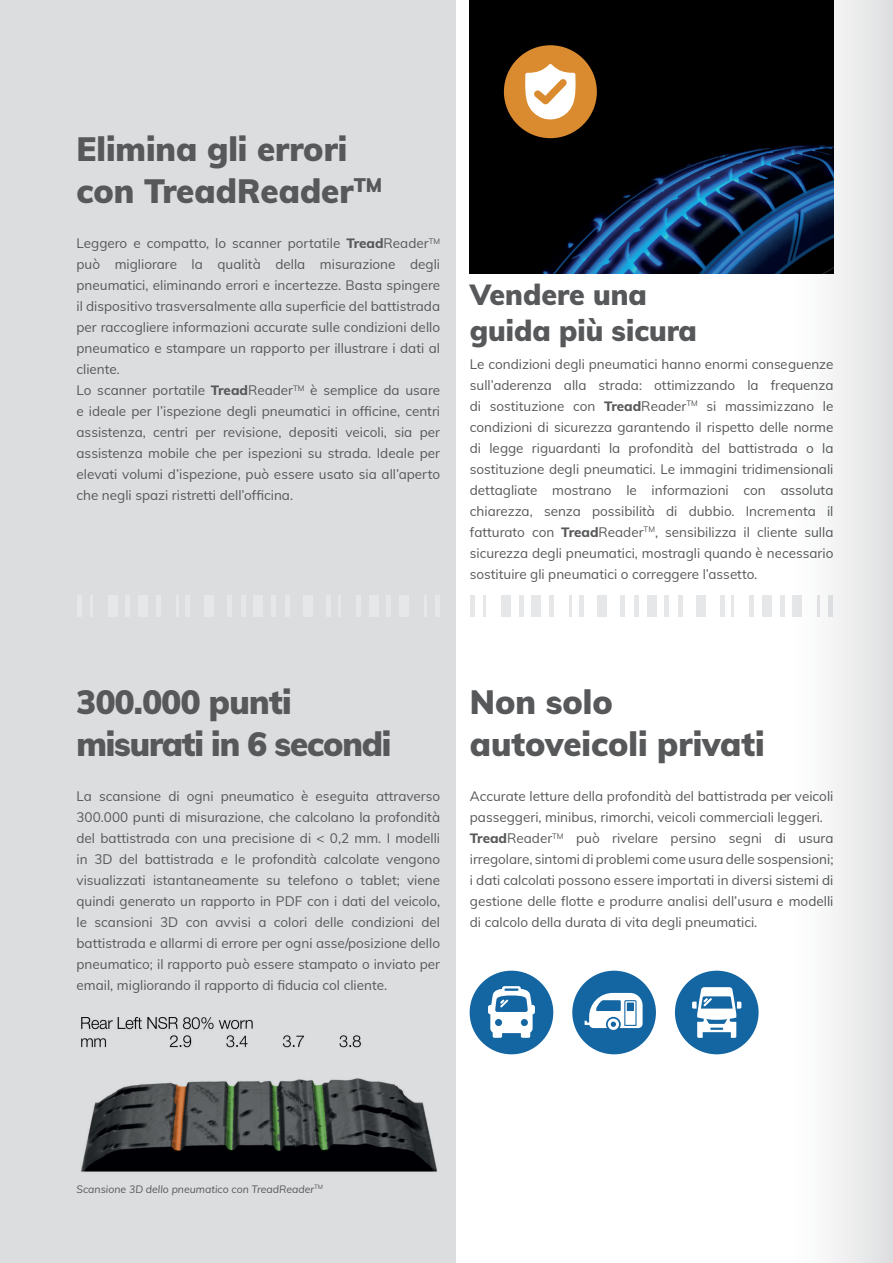
<style>
.page{position:relative;width:893px;height:1263px;background:#fff}
.page>*{position:absolute;margin:0;border:0;box-sizing:border-box;transform-origin:0 0}
.t1{font:900 33px/42px "Muli";color:#57585a}
.t2{font:900 33px/42px "Muli";letter-spacing:-.035em;color:#57585a}
.t3{font:900 28.5px/36px "Muli";color:#57585a}
.t4{font:13.5px/21px "Muli";color:#57585a}
.t5{font:italic 10.5px "Muli";color:#57585a}
.s1{font-weight:800}
</style>
<div class="page">
<div style="left:0;top:0;width:455px;height:1263px;background:#dcdddf"></div>
<img style="left:80px;top:1017px;width:358px;height:155px">
<div style="left:77px;top:595px;width:5px;height:22px;background:#e6e7e9"></div>
<hr style="left:90px;top:595px;width:3px;height:22px;background:#e6e7e9">
<div style="left:108px;top:595px;width:10px;height:22px;background:#e6e7e9"></div>
<div style="left:125px;top:595px;width:5px;height:22px;background:#e6e7e9"></div>
<div style="left:138px;top:595px;width:10px;height:21px;background:#e6e7e9"></div>
<div style="left:156px;top:595px;width:5px;height:22px;background:#e6e7e9"></div>
<hr style="left:176px;top:595px;width:3px;height:21px;background:#e6e7e9">
<div style="left:185px;top:595px;width:5px;height:21px;background:#e6e7e9"></div>
<div style="left:204px;top:595px;width:10px;height:22px;background:#e6e7e9"></div>
<div style="left:227px;top:595px;width:5px;height:22px;background:#e6e7e9"></div>
<div style="left:241px;top:595px;width:5px;height:22px;background:#e6e7e9"></div>
<div style="left:253px;top:595px;width:10px;height:22px;background:#e6e7e9"></div>
<div style="left:271px;top:595px;width:5px;height:22px;background:#e6e7e9"></div>
<div style="left:285px;top:595px;width:5px;height:22px;background:#e6e7e9"></div>
<div style="left:303px;top:595px;width:10px;height:22px;background:#e6e7e9"></div>
<div style="left:326px;top:595px;width:5px;height:22px;background:#e6e7e9"></div>
<hr style="left:338px;top:595px;width:2px;height:22px;background:#e6e7e9">
<div style="left:356px;top:595px;width:5px;height:22px;background:#e6e7e9"></div>
<div style="left:369px;top:595px;width:10px;height:22px;background:#e6e7e9"></div>
<div style="left:386px;top:595px;width:5px;height:22px;background:#e6e7e9"></div>
<div style="left:399px;top:595px;width:10px;height:22px;background:#e6e7e9"></div>
<hr style="left:424px;top:595px;width:2px;height:22px;background:#e6e7e9">
<div style="left:435px;top:595px;width:5px;height:22px;background:#e6e7e9"></div>
<div style="left:470px;top:595px;width:5px;height:22px;background:#e6e7e9"></div>
<hr style="left:484px;top:595px;width:2px;height:22px;background:#e6e7e9">
<div style="left:501px;top:595px;width:10px;height:22px;background:#e6e7e9"></div>
<div style="left:519px;top:595px;width:5px;height:22px;background:#e6e7e9"></div>
<div style="left:531px;top:595px;width:10px;height:21px;background:#e6e7e9"></div>
<div style="left:549px;top:595px;width:5px;height:22px;background:#e6e7e9"></div>
<hr style="left:569px;top:595px;width:3px;height:21px;background:#e6e7e9">
<div style="left:579px;top:595px;width:5px;height:21px;background:#e6e7e9"></div>
<div style="left:597px;top:595px;width:10px;height:22px;background:#e6e7e9"></div>
<div style="left:620px;top:595px;width:5px;height:22px;background:#e6e7e9"></div>
<div style="left:634px;top:595px;width:5px;height:22px;background:#e6e7e9"></div>
<div style="left:647px;top:595px;width:10px;height:22px;background:#e6e7e9"></div>
<div style="left:664px;top:595px;width:5px;height:22px;background:#e6e7e9"></div>
<div style="left:678px;top:595px;width:5px;height:22px;background:#e6e7e9"></div>
<div style="left:696px;top:595px;width:10px;height:22px;background:#e6e7e9"></div>
<div style="left:720px;top:595px;width:5px;height:22px;background:#e6e7e9"></div>
<hr style="left:731px;top:595px;width:3px;height:22px;background:#e6e7e9">
<div style="left:749px;top:595px;width:5px;height:22px;background:#e6e7e9"></div>
<div style="left:762px;top:595px;width:10px;height:22px;background:#e6e7e9"></div>
<hr style="left:780px;top:595px;width:4px;height:22px;background:#e6e7e9">
<img style="left:470px;top:0;width:311px;height:273px">
<div style="left:504px;top:45px;width:93px;height:93px;background:#da8b2f;border-radius:50%"></div>
<svg style="left:525px;top:64px;width:51px;height:56px"></svg>
<div style="left:470px;top:971px;width:83px;height:83px;background:#1466a3;border-radius:50%"></div>
<svg style="left:488px;top:986px;width:47px;height:52px"></svg>
<div style="left:572px;top:971px;width:84px;height:83px;background:#1466a3;border-radius:50%"></div>
<svg style="left:585px;top:993px;width:58px;height:37px"></svg>
<div style="left:675px;top:971px;width:84px;height:83px;background:#1466a3;border-radius:50%"></div>
<svg style="left:692px;top:987px;width:49px;height:51px"></svg>
<svg style="left:781px;top:0;width:112px;height:1263px"></svg>
<h1 class="t1" style="left:77px;top:126px;width:307px">Elimina gli errori con TreadReader<sup>TM</sup></h1>
<p class="t4" style="left:77px;top:232px;width:365px">Leggero e compatto, lo scanner portatile <span class="s1">Tread</span>Reader<sup>TM </sup>può migliorare la qualità della misurazione degli pneumatici, eliminando errori e incertezze. Basta spingere il dispositivo trasversalmente alla superficie del battistrada per raccogliere informazioni accurate sulle condizioni dello pneumatico e stampare un rapporto per illustrare i dati al cliente.<br>Lo scanner portatile <span class="s1">Tread</span>Reader<sup>TM</sup> è semplice da usare e ideale per l’ispezione degli pneumatici in officine, centri assistenza, centri per revisione, depositi veicoli, sia per assistenza mobile che per ispezioni su strada. Ideale per elevati volumi d’ispezione, può essere usato sia all’aperto che negli spazi ristretti dell’officina.</p>
<h2 class="t3" style="left:470px;top:275px;width:229px">Vendere una guida più sicura</h2>
<p class="t4" style="left:470px;top:352px;width:365px;text-align:justify">Le condizioni degli pneumatici hanno enormi conseguenze sull’aderenza alla strada: ottimizzando la frequenza di sostituzione con <span class="s1">Tread</span>Reader<sup>TM</sup> si massimizzano le condizioni di sicurezza garantendo il rispetto delle norme di legge riguardanti la profondità del battistrada o la sostituzione degli pneumatici. Le immagini tridimensionali dettagliate mostrano le informazioni con assoluta chiarezza, senza possibilità di dubbio. Incrementa il fatturato con <span class="s1">Tread</span>Reader<sup>TM</sup>, sensibilizza il cliente sulla sicurezza degli pneumatici, mostragli quando è necessario sostituire gli pneumatici o correggere l’assetto.</p>
<h1 class="t2" style="left:77px;top:679px;width:316px">300.000 punti misurati in 6 secondi</h1>
<h1 class="t1" style="left:470px;top:679px;width:296px">Non solo autoveicoli privati</h1>
<p class="t4" style="left:77px;top:785px;width:365px;text-align:justify">La scansione di ogni pneumatico è eseguita attraverso 300.000 punti di misurazione, che calcolano la profondità del battistrada con una precisione di &lt; 0,2 mm. I modelli in 3D del battistrada e le profondità calcolate vengono visualizzati istantaneamente su telefono o tablet; viene quindi generato un rapporto in PDF con i dati del veicolo, le scansioni 3D con avvisi a colori delle condizioni del battistrada e allarmi di errore per ogni asse/posizione dello pneumatico; il rapporto può essere stampato o inviato per email, migliorando il rapporto di fiducia col cliente.</p>
<p class="t4" style="left:470px;top:785px;width:365px">Accurate letture della profondità del battistrada per veicoli passeggeri, minibus, rimorchi, veicoli commerciali leggeri.<br><span class="s1">Tread</span>Reader<sup>TM</sup> può rivelare persino segni di usura irregolare, sintomi di problemi come usura delle sospensioni; i dati calcolati possono essere importati in diversi sistemi di gestione delle flotte e produrre analisi dell’usura e modelli di calcolo della durata di vita degli pneumatici.</p>
<p class="t5" style="left:77px;top:1181px;width:248px">Scansione 3D dello pneumatico con TreadReader<sup>TM</sup></p>
</div>
